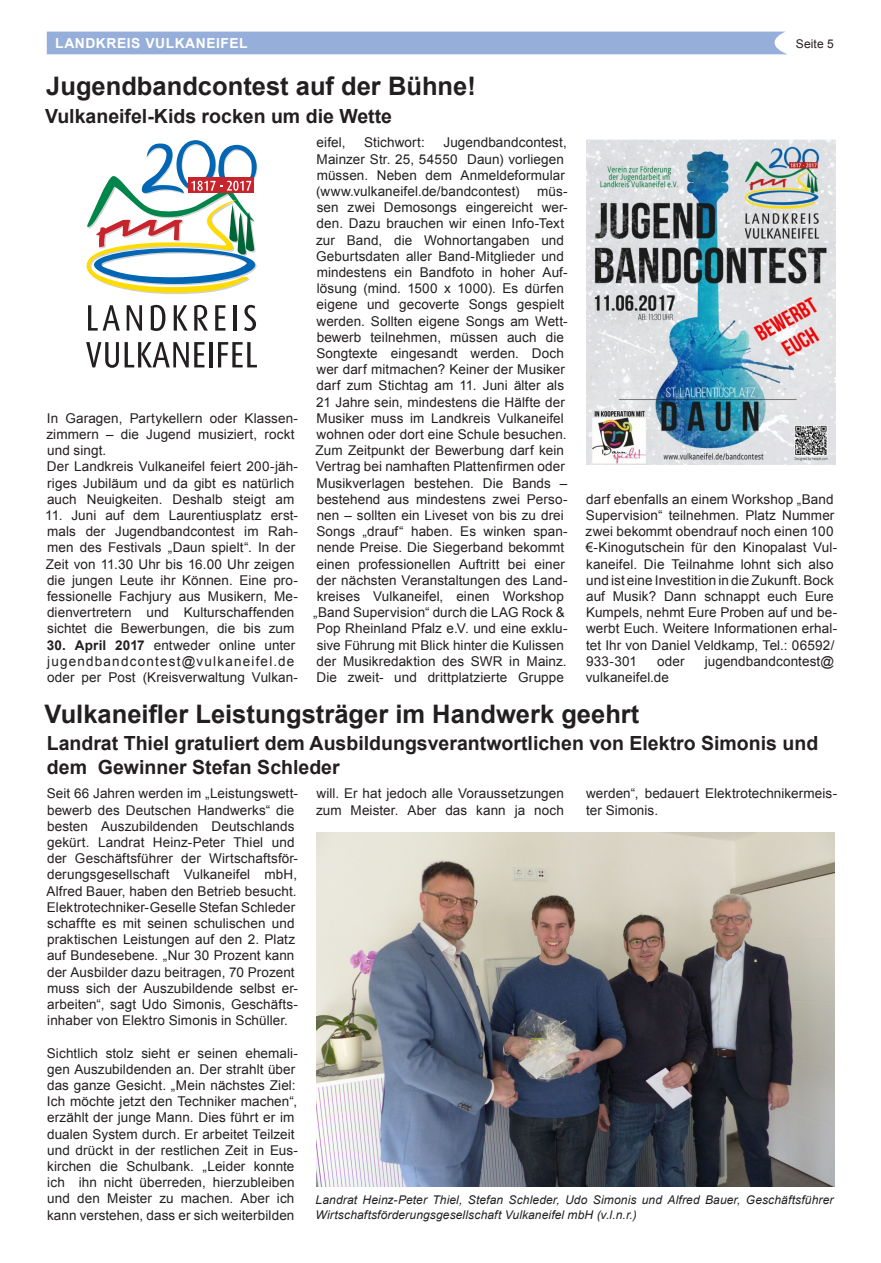
<style>
.page{position:relative;width:881px;height:1263px;background:#fff}
.page>*{position:absolute;margin:0;border:0;box-sizing:border-box;transform-origin:0 0}
.Ü-3-spaltig{font:700 25.5px "Arial";color:#231f20}
.ZWÜ_3-spaltig{font:700 19.5px/23.4px "Arial";color:#231f20}
.t1{font:700 13.8px "Arial";letter-spacing:.04em;color:#fff}
.Fließtext{font:13.5px/16.2px "Arial";letter-spacing:.005em;color:#231f20}
.Fließtext-2{font:italic 12px/14.4px "Arial";letter-spacing:.01em;color:#231f20}
.t2{font:12px "Arial";letter-spacing:.01em;color:#231f20}
.s1{font-weight:700}
</style>
<div class="page">
<div style="left:47px;top:32px;width:740px;height:22px;background:#96afda"></div>
<img style="left:316px;top:832px;width:517px;height:355px">
<img style="left:586px;top:140px;width:249px;height:324px">
<svg style="left:86px;top:342px;width:118px;height:26px"></svg>
<hr style="left:209px;top:342px;width:3px;height:25px;background:#231f20">
<svg style="left:218px;top:342px;width:39px;height:25px"></svg>
<svg style="left:88px;top:305px;width:32px;height:26px"></svg>
<svg style="left:127px;top:305px;width:15px;height:26px"></svg>
<svg style="left:151px;top:305px;width:14px;height:26px"></svg>
<svg style="left:174px;top:305px;width:13px;height:26px"></svg>
<svg style="left:194px;top:305px;width:14px;height:26px"></svg>
<svg style="left:215px;top:305px;width:10px;height:26px"></svg>
<hr style="left:233px;top:305px;width:3px;height:26px;background:#231f20">
<svg style="left:244px;top:305px;width:12px;height:26px"></svg>
<svg style="left:86px;top:140px;width:171px;height:154px"></svg>
<p class="t1" style="left:55px;top:34px;width:194px">LANDKREIS VULKANEIFEL</p>
<p class="t2" style="left:795px;top:36px;width:40px">Seite 5</p>
<p class="Ü-3-spaltig" style="left:46px;top:69px;width:431px">Jugendbandcontest auf der Bühne!</p>
<p class="ZWÜ_3-spaltig" style="left:45px;top:105px;width:348px">Vulkaneifel-Kids rocken um die Wette</p>
<p class="Fließtext" style="left:316px;top:135px;width:30px">eifel,</p>
<p class="Fließtext" style="left:364px;top:135px;width:62px">Stichwort:</p>
<p class="Fließtext" style="left:316px;top:135px;width:252px;text-indent:127px">Jugendbandcontest, Mainzer Str. 25, 54550 Daun) vorliegen müssen. Neben dem Anmeldeformular (www.vulkaneifel.de/bandcontest)</p>
<p class="Fließtext" style="left:313px;top:183px;width:256px;text-indent:224px">müs&shy;sen zwei Demosongs eingereicht wer&shy;den. Dazu brauchen wir einen Info-Text zur Band, die Wohnortangaben und Geburtsdaten aller Band-Mitglieder und mindestens ein Bandfoto in hoher Auf&shy;lösung (mind. 1500 x 1000). Es dürfen eigene und gecoverte Songs gespielt werden. Sollten eigene Songs am Wett&shy;bewerb teilnehmen, müssen auch die Songtexte eingesandt werden. Doch wer darf mitmachen? Keiner der Musiker darf zum Stichtag am 11. Juni älter als 21 Jahre sein, mindestens die Hälfte der Musiker muss im Landkreis Vulkaneifel wohnen oder dort eine Schule besuchen.<br>Zum Zeitpunkt der Bewerbung darf kein Vertrag bei namhaften Plattenfirmen oder Musikverlagen bestehen. Die Bands – bestehend aus mindestens zwei Perso&shy;nen – sollten ein Liveset von bis zu drei Songs „drauf“ haben. Es winken span&shy;nende Preise. Die Siegerband bekommt einen professionellen Auftritt bei einer der nächsten Veranstaltungen des Land&shy;kreises Vulkaneifel, einen Workshop „Band Supervision“ durch die LAG Rock &amp; Pop Rheinland Pfalz e.V. und eine exklu&shy;sive Führung mit Blick hinter die Kulissen der Musikredaktion des SWR in Mainz.<br>Die zweit- und drittplatzierte Gruppe</p>
<p class="Fließtext" style="left:46px;top:410px;width:253px">In Garagen, Partykellern oder Klassen&shy;zimmern – die Jugend musiziert, rockt und singt.</p>
<p class="Fließtext" style="left:47px;top:459px;width:252px">Der Landkreis Vulkaneifel feiert 200-jäh&shy;riges Jubiläum und da gibt es natürlich auch Neuigkeiten. Deshalb steigt am</p>
<p class="Fließtext" style="left:45px;top:507px;width:254px">11. Juni auf dem Laurentiusplatz erst&shy;mals der Jugendbandcontest im Rah&shy;men des Festivals „Daun spielt“. In der Zeit von 11.30 Uhr bis 16.00 Uhr zeigen die jungen Leute ihr Können. Eine pro&shy;fessionelle Fachjury aus Musikern, Me&shy;dienvertretern und Kulturschaffenden sichtet die Bewerbungen, die bis zum</p>
<p class="Fließtext" style="left:47px;top:637px;width:253px"><span class="s1">30. April 2017</span> entweder online unter jugendbandcontest@vulkaneifel.de oder per Post (Kreisverwaltung Vulkan-</p>
<p class="Fließtext" style="left:585px;top:491px;width:253px">darf ebenfalls an einem Workshop „Band Supervision“ teilnehmen. Platz Nummer zwei bekommt obendrauf noch einen 100 €-Kinogutschein für den Kinopalast Vul&shy;kaneifel. Die Teilnahme lohnt sich also und ist eine Investition in die Zukunft. Bock auf Musik? Dann schnappt euch Eure Kumpels, nehmt Eure Proben auf und be&shy;werbt Euch. Weitere Informationen erhal&shy;tet Ihr von Daniel Veldkamp, Tel.: 06592/ 933-301</p>
<p class="Fließtext" style="left:657px;top:653px;width:29px">oder</p>
<p class="Fließtext" style="left:704px;top:653px;width:131px">jugendbandcontest@</p>
<p class="Fließtext" style="left:585px;top:669px;width:85px">vulkaneifel.de</p>
<p class="Ü-3-spaltig" style="left:45px;top:697px;width:596px">Vulkaneifler Leistungsträger im Handwerk geehrt</p>
<p class="ZWÜ_3-spaltig" style="left:47px;top:732px;width:772px">Landrat Thiel gratuliert dem Ausbildungsverantwortlichen von Elektro Simonis und dem Gewinner Stefan Schleder</p>
<p class="Fließtext" style="left:46px;top:786px;width:253px">Seit 66 Jahren werden im „Leistungswett&shy;bewerb des Deutschen Handwerks“ die besten Auszubildenden Deutschlands gekürt. Landrat Heinz-Peter Thiel und der Geschäftsführer der Wirtschaftsför&shy;derungsgesellschaft Vulkaneifel mbH, Alfred Bauer, haben den Betrieb besucht.</p>
<p class="Fließtext" style="left:47px;top:899px;width:252px">Elektrotechniker-Geselle Stefan Schleder schaffte es mit seinen schulischen und praktischen Leistungen auf den 2. Platz auf Bundesebene. „Nur 30 Prozent kann der Ausbilder dazu beitragen, 70 Prozent muss sich der Auszubildende selbst er&shy;arbeiten“, sagt Udo Simonis, Geschäfts&shy;inhaber von Elektro Simonis in Schüller.</p>
<p class="Fließtext" style="left:47px;top:1045px;width:253px">Sichtlich stolz sieht er seinen ehemali&shy;gen Auszubildenden an. Der strahlt über das ganze Gesicht. „Mein nächstes Ziel:<br>Ich möchte jetzt den Techniker machen“, erzählt der junge Mann. Dies führt er im dualen System durch. Er arbeitet Teilzeit und drückt in der restlichen Zeit in Eus&shy;kirchen die Schulbank. „Leider konnte ich ihn nicht überreden, hierzubleiben und den Meister zu machen. Aber ich kann verstehen, dass er sich weiterbilden</p>
<p class="Fließtext" style="left:316px;top:786px;width:249px">will. Er hat jedoch alle Voraussetzungen zum Meister. Aber das kann ja noch</p>
<p class="Fließtext" style="left:586px;top:786px;width:252px">werden“, bedauert Elektrotechnikermeis&shy;ter Simonis.</p>
<p class="Fließtext-2" style="left:315px;top:1193px;width:519px">Landrat Heinz-Peter Thiel, Stefan Schleder, Udo Simonis und Alfred Bauer, Geschäftsführer<br>Wirtschaftsförderungsgesellschaft Vulkaneifel mbH (v.l.n.r.)</p>
</div>
